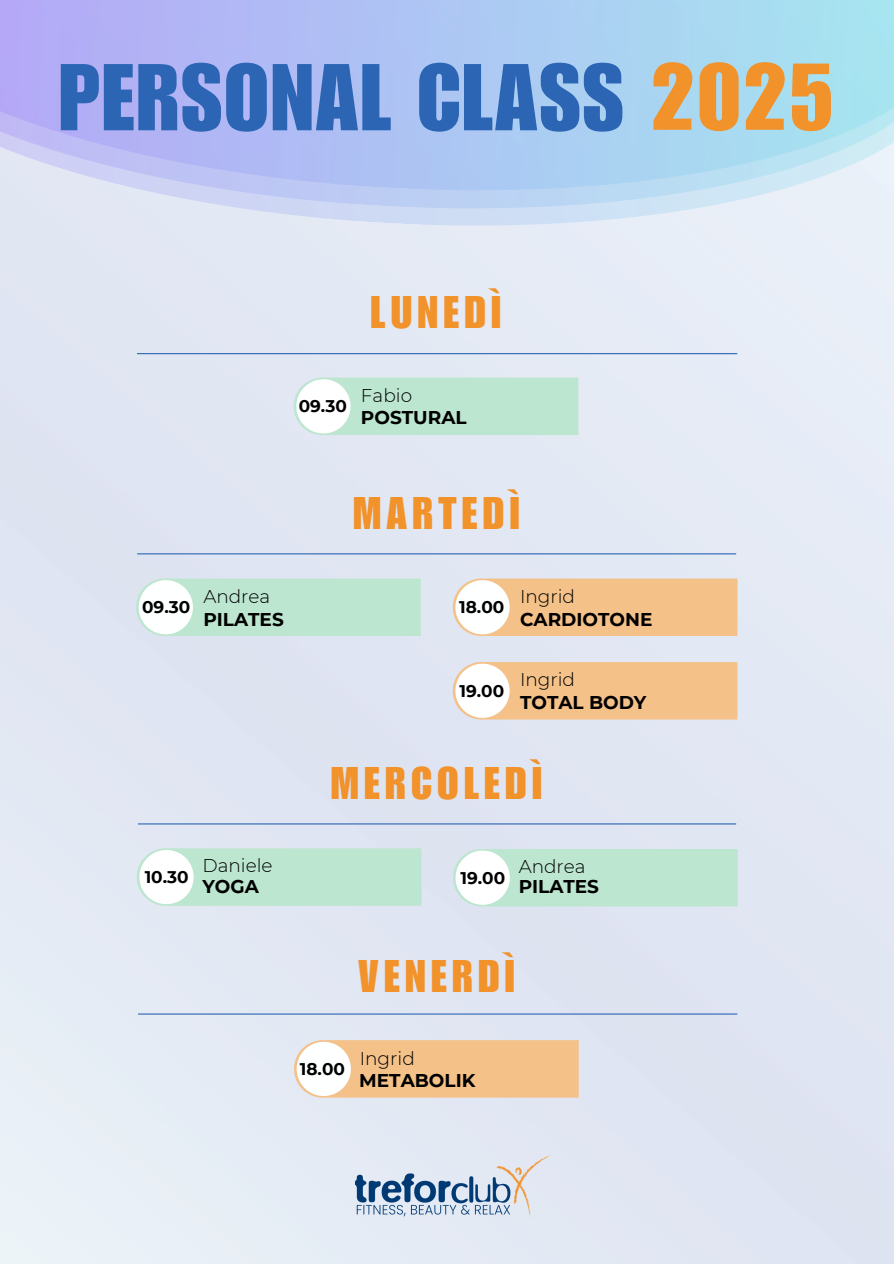
<style>
.page{position:relative;width:894px;height:1264px;background:#fff}
.page>*{position:absolute;margin:0;border:0;box-sizing:border-box;transform-origin:0 0}
.t1{font:92.7px "Impact LT Std";letter-spacing:.02em;color:#2b65b4}
.t2{font:44.55px "Impact LT Std";letter-spacing:.12em;color:#f1922b}
.t3{font:700 18.45px "Montserrat";color:#000}
.t4{font:300 18.45px "Montserrat";color:#000}
.t5{font:700 16.95px "Montserrat";color:#000}
.s1{color:#f1922b}
</style>
<div class="page">
<div style="left:0;top:240px;width:893px;height:1023px;background:#e2e7f3"></div>
<div style="left:0;top:223px;width:893px;height:17px;background:#e5ebf5"></div>
<svg style="left:0;top:0;width:893px;height:223px;background:#b6ccf3"></svg>
<svg style="left:293px;top:378px;width:285px;height:57px;background:#c6e9d6"></svg>
<svg style="left:294px;top:1040px;width:284px;height:57px;background:#f4cb9c"></svg>
<svg style="left:452px;top:662px;width:285px;height:57px;background:#f5ca9c"></svg>
<svg style="left:136px;top:578px;width:284px;height:58px;background:#c6e9d6"></svg>
<svg style="left:452px;top:578px;width:285px;height:58px;background:#f4ca9d"></svg>
<hr style="left:137px;top:553px;width:598px;height:1px;background:#2b65b4">
<hr style="left:137px;top:353px;width:599px;height:1px;background:#2b65b4">
<hr style="left:138px;top:823px;width:597px;height:1px;background:#2b65b4">
<svg style="left:137px;top:848px;width:284px;height:57px;background:#c6e9d6"></svg>
<svg style="left:453px;top:849px;width:284px;height:57px;background:#c6e9d6"></svg>
<hr style="left:138px;top:1013px;width:598px;height:1px;background:#2b65b4">
<img style="left:355px;top:1155px;width:196px;height:62px">
<p class="t1" style="left:59px;top:64px;width:776px">PERSONAL CLASS <span class="s1">2025</span></p>
<p class="t2" style="left:370px;top:296px;width:132px">LUNEDÌ</p>
<h1 class="t5" style="left:298px;top:396px;width:50px">09.30</h1>
<h2 class="t4" style="left:361px;top:384px;width:53px">Fabio</h2>
<p class="t3" style="left:361px;top:406px;width:107px">POSTURAL</p>
<p class="t2" style="left:353px;top:497px;width:168px">MARTEDÌ</p>
<p class="t5" style="left:142px;top:597px;width:50px">09.30</p>
<h3 class="t4" style="left:203px;top:585px;width:68px">Andrea</h3>
<p class="t3" style="left:203px;top:607px;width:82px">PILATES</p>
<p class="t5" style="left:145px;top:866px;width:45px">10.30</p>
<h3 class="t4" style="left:202px;top:854px;width:72px">Daniele</h3>
<h2 class="t3" style="left:202px;top:875px;width:58px">YOGA</h2>
<h4 class="t5" style="left:459px;top:597px;width:47px">18.00</h4>
<p class="t4" style="left:520px;top:585px;width:56px">Ingrid</p>
<h3 class="t3" style="left:520px;top:607px;width:134px">CARDIOTONE</h3>
<h4 class="t5" style="left:459px;top:680px;width:46px">19.00</h4>
<p class="t4" style="left:520px;top:668px;width:56px">Ingrid</p>
<p class="t3" style="left:520px;top:691px;width:128px">TOTAL BODY</p>
<h4 class="t2" style="left:331px;top:767px;width:212px">MERCOLEDÌ</h4>
<p class="t5" style="left:460px;top:867px;width:46px">19.00</p>
<p class="t4" style="left:518px;top:855px;width:68px">Andrea</p>
<h4 class="t3" style="left:518px;top:875px;width:82px">PILATES</h4>
<h4 class="t2" style="left:358px;top:959px;width:158px">VENERDÌ</h4>
<p class="t5" style="left:300px;top:1058px;width:47px">18.00</p>
<h3 class="t4" style="left:359px;top:1046px;width:56px">Ingrid</h3>
<h2 class="t3" style="left:359px;top:1068px;width:118px">METABOLIK</h2>
</div>
